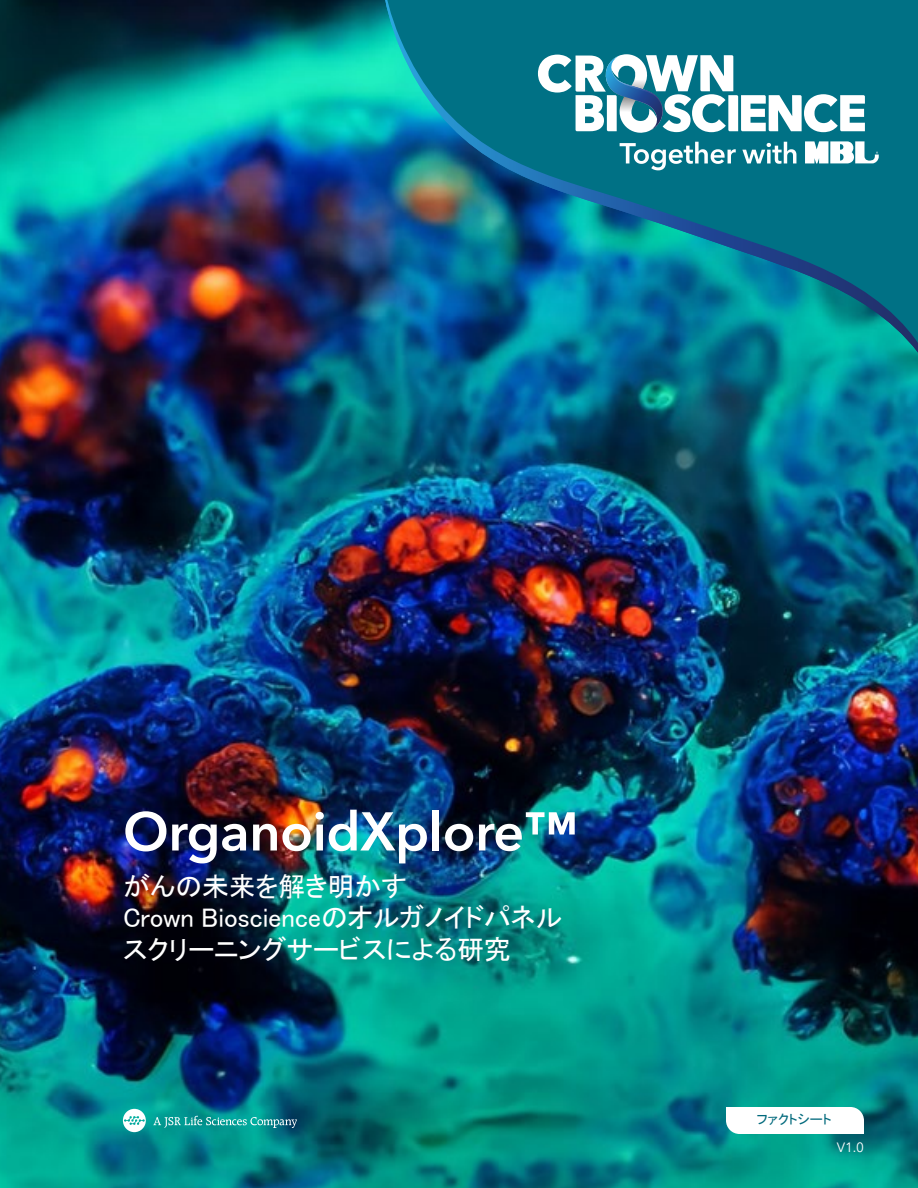
<style>
.page{position:relative;width:918px;height:1188px;background:#fff}
.page>*{position:absolute;margin:0;border:0;box-sizing:border-box;transform-origin:0 0}
.t1{font:600 54px "Avenir Next";letter-spacing:-.01em;color:#fff}
.t2{font:27px/31.5px "MS P Gothic";letter-spacing:-.01em;color:#fff}
.t3{font:13.5px "MS P Gothic";color:#01697c}
.t4{font:13.5px "Avenir Next";color:#fff}
</style>
<div class="page">
<img style="left:0;top:0;width:918px;height:1188px">
<svg style="left:380px;top:0;width:538px;height:425px;background:#05748f"></svg>
<svg style="left:805px;top:141px;width:74px;height:22px"></svg>
<svg style="left:620px;top:142px;width:116px;height:28px"></svg>
<svg style="left:742px;top:142px;width:54px;height:22px"></svg>
<svg style="left:538px;top:54px;width:327px;height:79px"></svg>
<svg style="left:153px;top:1116px;width:144px;height:12px;background:#34a5a3"></svg>
<svg style="left:123px;top:1109px;width:23px;height:23px"></svg>
<svg style="left:726px;top:1107px;width:138px;height:27px"></svg>
<h1 class="t1" style="left:123px;top:785px;width:456px">OrganoidXplore™</h1>
<p class="t2" style="left:123px;top:870px;width:441px">がんの未来を解き明かす<br>Crown Bioscienceのオルガノイドパネルスクリーニングサービスによる研究</p>
<p class="t3" style="left:757px;top:1112px;width:76px">ファクトシート</p>
<p class="t4" style="left:837px;top:1136px;width:29px">V1.0</p>
</div>
